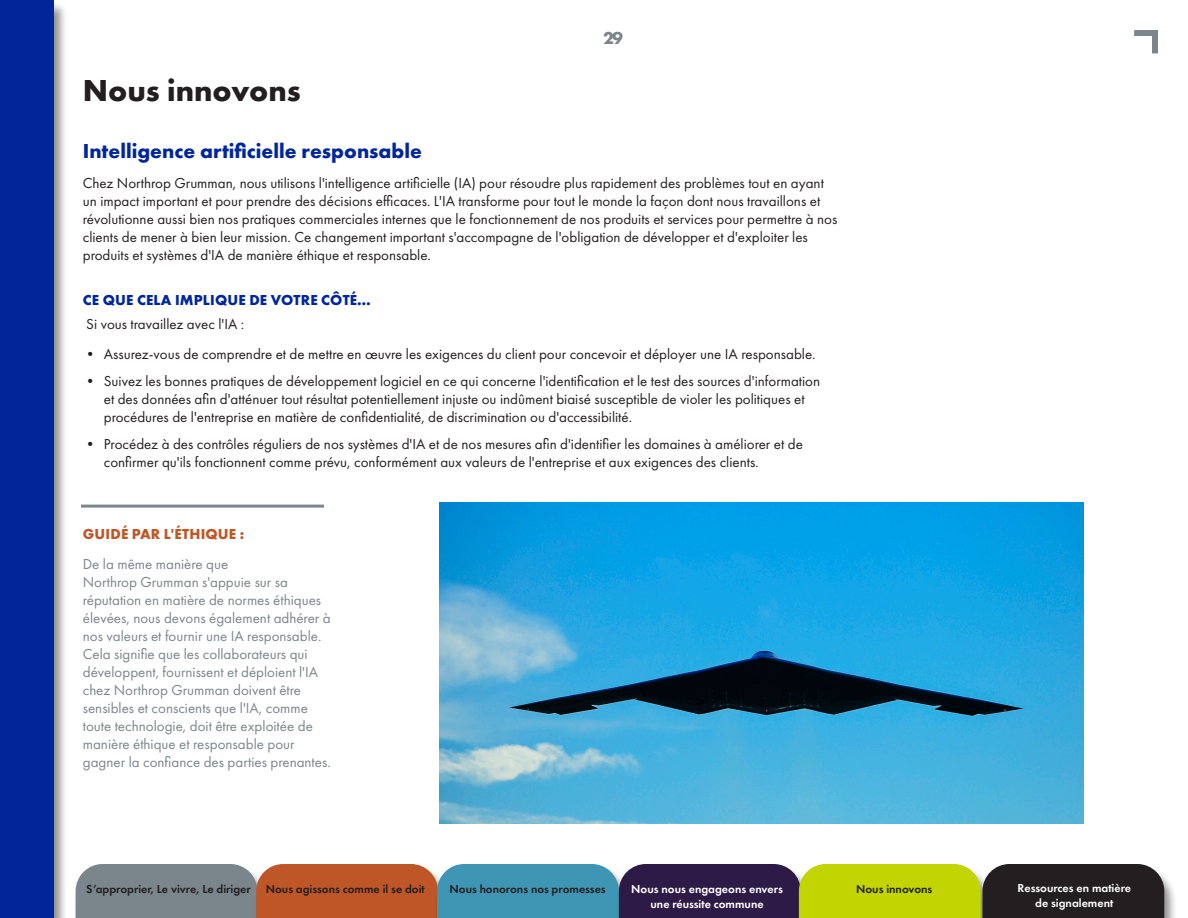
<style>
.page{position:relative;width:1188px;height:918px;background:#fff}
.page>*{position:absolute;margin:0;border:0;box-sizing:border-box;transform-origin:0 0}
.Section_head{font:700 31.5px "Futura PT";color:#231f20}
.Section_head-2{font:700 21px "Futura PT";color:#00269a}
.t1{font:700 18px "Futura PT";color:#7b868c}
.body_text{font:15px/18px "Futura PT";color:#231f20}
.side_body_text{font:15px/18px "Futura PT";color:#7b868c}
.B_head_caps_blue{font:700 15px "Futura PT";letter-spacing:.01em;color:#00269a}
.side_head_orange{font:700 15px "Futura PT";letter-spacing:.01em;color:#bf5627}
.t2{font:600 12px "Futura PT";color:#231f20}
.t3{font:600 12px/15px "Futura PT";color:#fff;text-align:center}
</style>
<div class="page">
<div style="left:0;top:1px;width:68px;height:917px;background:#231f20;opacity:.5"></div>
<div style="left:0;top:0;width:54px;height:918px;background:#00269a"></div>
<svg style="left:1134px;top:30px;width:24px;height:23px"></svg>
<div style="left:980px;top:865px;width:198px;height:53px;background:#231f20;opacity:.5"></div>
<svg style="left:76px;top:864px;width:1088px;height:54px;background:#716f52"></svg>
<hr style="left:81px;top:505px;width:243px;height:3px;background:#7b868c">
<img style="left:439px;top:503px;width:645px;height:320px">
<p class="Section_head" style="left:83px;top:71px;width:220px">Nous innovons</p>
<p class="t1" style="left:603px;top:26px;width:21px">29</p>
<p class="Section_head-2" style="left:83px;top:138px;width:341px">Intelligence artificielle responsable</p>
<p class="body_text" style="left:83px;top:174px;width:756px">Chez Northrop Grumman, nous utilisons l'intelligence artificielle (IA) pour résoudre plus rapidement des problèmes tout en ayant un impact important et pour prendre des décisions efficaces. L'IA transforme pour tout le monde la façon dont nous travaillons et révolutionne aussi bien nos pratiques commerciales internes que le fonctionnement de nos produits et services pour permettre à nos clients de mener à bien leur mission. Ce changement important s'accompagne de l'obligation de développer et d'exploiter les produits et systèmes d'IA de manière éthique et responsable.</p>
<p class="B_head_caps_blue" style="left:83px;top:291px;width:290px">CE QUE CELA IMPLIQUE DE VOTRE CÔTÉ…</p>
<p class="body_text" style="left:86px;top:315px;width:160px">Si vous travaillez avec l'IA :</p>
<p class="body_text" style="left:83px;top:345px;width:734px">• Assurez-vous de comprendre et de mettre en œuvre les exigences du client pour concevoir et déployer une IA responsable.</p>
<p class="body_text" style="left:104px;top:372px;width:718px;text-indent:-21px">• Suivez les bonnes pratiques de développement logiciel en ce qui concerne l'identification et le test des sources d'information et des données afin d'atténuer tout résultat potentiellement injuste ou indûment biaisé susceptible de violer les politiques et procédures de l'entreprise en matière de confidentialité, de discrimination ou d'accessibilité.</p>
<p class="body_text" style="left:104px;top:435px;width:701px;text-indent:-21px">• Procédez à des contrôles réguliers de nos systèmes d'IA et de nos mesures afin d'identifier les domaines à améliorer et de confirmer qu'ils fonctionnent comme prévu, conformément aux valeurs de l'entreprise et aux exigences des clients.</p>
<p class="side_head_orange" style="left:83px;top:524px;width:163px">GUIDÉ PAR L'ÉTHIQUE :</p>
<p class="side_body_text" style="left:83px;top:555px;width:249px">De la même manière que<br>Northrop Grumman s'appuie sur sa réputation en matière de normes éthiques élevées, nous devons également adhérer à nos valeurs et fournir une IA responsable.<br>Cela signifie que les collaborateurs qui développent, fournissent et déploient l'IA chez Northrop Grumman doivent être sensibles et conscients que l'IA, comme toute technologie, doit être exploitée de manière éthique et responsable pour gagner la confiance des parties prenantes.</p>
<p class="t2" style="left:86px;top:882px;width:340px">S’approprier, Le vivre, Le diriger Nous agissons comme il se doit</p>
<p class="t2" style="left:450px;top:882px;width:158px">Nous honorons nos promesses</p>
<p class="t2" style="left:856px;top:882px;width:78px">Nous innovons</p>
<p class="t3" style="left:1018px;top:880px;width:115px">Ressources en matière de signalement</p>
<p class="t3" style="left:631px;top:882px;width:153px">Nous nous engageons envers une réussite commune</p>
</div>
